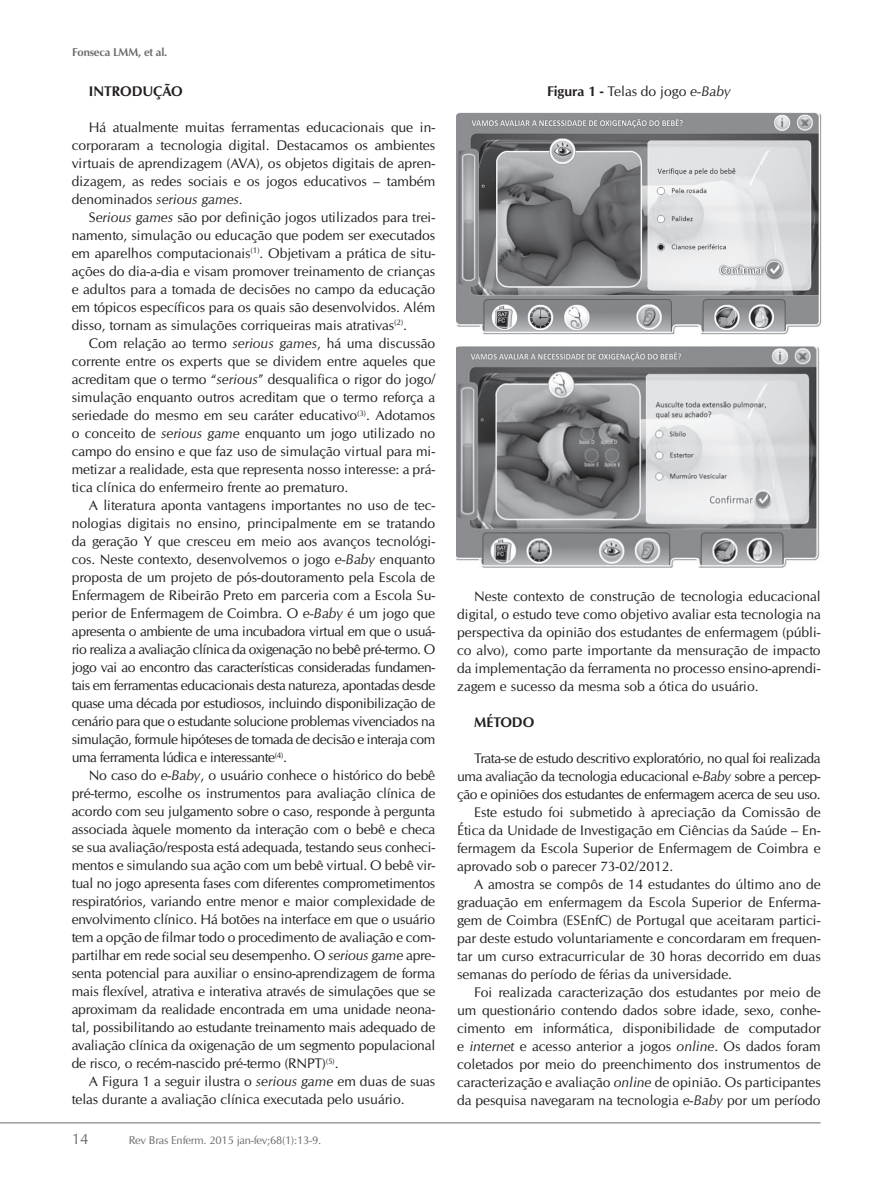
<style>
.page{position:relative;width:893px;height:1191px;background:#fff}
.page>*{position:absolute;margin:0;border:0;box-sizing:border-box;transform-origin:0 0}
.t1{font:15px "URW Classico";color:#6c6d70}
.t2{font:13.95px/18px "URW Classico";color:#231f20;text-align:justify}
.t3{font:13.95px "URW Classico";letter-spacing:-.025em;color:#231f20}
.t4{font:700 13.95px "URW Classico";color:#231f20}
.t5{font:11.25px "URW Classico";letter-spacing:-.015em;color:#6c6d70}
.t6{font:700 11.25px "URW Classico";letter-spacing:-.015em;color:#6c6d70}
.s1{font-style:italic}
.s2{font-weight:700}
</style>
<div class="page">
<hr style="left:0;top:1122px;width:821px;height:1px;background:#6c6d70">
<img style="left:457px;top:112px;width:364px;height:222px">
<img style="left:457px;top:346px;width:363px;height:222px">
<p class="t6" style="left:72px;top:45px;width:97px">Fonseca LMM, et al.</p>
<p class="t4" style="left:89px;top:83px;width:96px">INTRODUÇÃO</p>
<p class="t2" style="left:72px;top:118px;width:365px;text-indent:17px">Há atualmente muitas ferramentas educacionais que in&shy;corporaram a tecnologia digital. Destacamos os ambientes virtuais de aprendizagem (AVA), os objetos digitais de apren&shy;dizagem, as redes sociais e os jogos educativos – também denominados <span class="s1">serious games.</span></p>
<p class="t2" style="left:72px;top:208px;width:365px;text-indent:17px">S<span class="s1">erious games</span> são por definição jogos utilizados para trei&shy;namento, simulação ou educação que podem ser executados em aparelhos computacionais<sup>(1)</sup>. Objetivam a prática de situ&shy;ações do dia-a-dia e visam promover treinamento de crianças e adultos para a tomada de decisões no campo da educação em tópicos específicos para os quais são desenvolvidos. Além disso, tornam as simulações corriqueiras mais atrativas<sup>(2)</sup>.</p>
<p class="t2" style="left:72px;top:334px;width:365px;text-indent:17px">Com relação ao termo <span class="s1">serious games</span>, há uma discussão corrente entre os experts que se dividem entre aqueles que acreditam que o termo “<span class="s1">serious</span>” desqualifica o rigor do jogo/ simulação enquanto outros acreditam que o termo reforça a seriedade do mesmo em seu caráter educativo<sup>(3)</sup>. Adotamos o conceito de <span class="s1">serious game</span> enquanto um jogo utilizado no campo do ensino e que faz uso de simulação virtual para mi&shy;metizar a realidade, esta que representa nosso interesse: a prá&shy;tica clínica do enfermeiro frente ao prematuro.</p>
<p class="t2" style="left:72px;top:496px;width:365px;text-indent:17px">A literatura aponta vantagens importantes no uso de tec&shy;nologias digitais no ensino, principalmente em se tratando da geração Y que cresceu em meio aos avanços tecnológi&shy;cos. Neste contexto, desenvolvemos o jogo <span class="s1">e-Baby</span> enquanto proposta de um projeto de pós-doutoramento pela Escola de Enfermagem de Ribeirão Preto em parceria com a Escola Su&shy;perior de Enfermagem de Coimbra. O <span class="s1">e-Baby</span> é um jogo que apresenta o ambiente de uma incubadora virtual em que o usuá&shy;rio realiza a avaliação clínica da oxigenação no bebê pré-termo. O jogo vai ao encontro das características consideradas fundamen&shy;tais em ferramentas educacionais desta natureza, apontadas desde quase uma década por estudiosos, incluindo disponibilização de cenário para que o estudante solucione problemas vivenciados na simulação, formule hipóteses de tomada de decisão e interaja com uma ferramenta lúdica e interessante<sup>(4)</sup>.</p>
<p class="t2" style="left:72px;top:766px;width:365px;text-indent:17px">No caso do <span class="s1">e-Baby</span>, o usuário conhece o histórico do bebê pré-termo, escolhe os instrumentos para avaliação clínica de acordo com seu julgamento sobre o caso, responde à pergunta associada àquele momento da interação com o bebê e checa se sua avaliação/resposta está adequada, testando seus conheci&shy;mentos e simulando sua ação com um bebê virtual. O bebê vir&shy;tual no jogo apresenta fases com diferentes comprometimentos respiratórios, variando entre menor e maior complexidade de envolvimento clínico. Há botões na interface em que o usuário tem a opção de filmar todo o procedimento de avaliação e com&shy;partilhar em rede social seu desempenho. O <span class="s1">serious game</span> apre&shy;senta potencial para auxiliar o ensino-aprendizagem de forma mais flexível, atrativa e interativa através de simulações que se aproximam da realidade encontrada em uma unidade neona&shy;tal, possibilitando ao estudante treinamento mais adequado de avaliação clínica da oxigenação de um segmento populacional de risco, o recém-nascido pré-termo (RNPT)<sup>(5)</sup>.</p>
<p class="t2" style="left:72px;top:1072px;width:365px;text-indent:17px">A Figura 1 a seguir ilustra o <span class="s1">serious game</span> em duas de suas telas durante a avaliação clínica executada pelo usuário.</p>
<p class="t1" style="left:72px;top:1130px;width:18px">14</p>
<p class="t5" style="left:129px;top:1133px;width:194px">Rev Bras Enferm. 2015 jan-fev;68(1):13-9.</p>
<p class="t2" style="left:547px;top:82px;width:185px"><span class="s2">Figura 1 -</span> Telas do jogo <span class="s1">e-Baby</span></p>
<p class="t2" style="left:457px;top:587px;width:365px;text-indent:17px">Neste contexto de construção de tecnologia educacional digital, o estudo teve como objetivo avaliar esta tecnologia na perspectiva da opinião dos estudantes de enfermagem (públi&shy;co alvo), como parte importante da mensuração de impacto da implementação da ferramenta no processo ensino-aprendi&shy;zagem e sucesso da mesma sob a ótica do usuário.</p>
<p class="t4" style="left:474px;top:714px;width:62px">MÉTODO</p>
<p class="t3" style="left:474px;top:750px;width:348px">Trata-se de estudo descritivo exploratório, no qual foi realizada</p>
<p class="t3" style="left:457px;top:768px;width:365px">uma avaliação da tecnologia educacional <span class="s1">e-Baby</span> sobre a percep-</p>
<p class="t3" style="left:457px;top:786px;width:365px">ção e opiniões dos estudantes de enfermagem acerca de seu uso.</p>
<p class="t2" style="left:474px;top:803px;width:348px">Este estudo foi submetido à apreciação da Comissão de</p>
<p class="t2" style="left:457px;top:821px;width:365px">Ética da Unidade de Investigação em Ciências da Saúde – En-</p>
<p class="t2" style="left:457px;top:839px;width:365px">fermagem da Escola Superior de Enfermagem de Coimbra e</p>
<p class="t2" style="left:457px;top:857px;width:218px">aprovado sob o parecer 73-02/2012.</p>
<p class="t2" style="left:474px;top:875px;width:348px">A amostra se compôs de 14 estudantes do último ano de</p>
<p class="t2" style="left:457px;top:893px;width:365px">graduação em enfermagem da Escola Superior de Enferma-</p>
<p class="t2" style="left:457px;top:911px;width:365px">gem de Coimbra (ESEnfC) de Portugal que aceitaram partici-</p>
<p class="t2" style="left:457px;top:929px;width:365px">par deste estudo voluntariamente e concordaram em frequen-</p>
<p class="t2" style="left:457px;top:947px;width:365px">tar um curso extracurricular de 30 horas decorrido em duas</p>
<p class="t2" style="left:457px;top:965px;width:276px">semanas do período de férias da universidade.</p>
<p class="t2" style="left:474px;top:983px;width:348px">Foi realizada caracterização dos estudantes por meio de</p>
<p class="t2" style="left:457px;top:1001px;width:365px">um questionário contendo dados sobre idade, sexo, conhe-</p>
<p class="t2" style="left:457px;top:1019px;width:365px">cimento em informática, disponibilidade de computador</p>
<p class="t2" style="left:457px;top:1037px;width:365px">e <span class="s1">internet</span> e acesso anterior a jogos <span class="s1">online</span>. Os dados foram</p>
<p class="t2" style="left:457px;top:1055px;width:365px">coletados por meio do preenchimento dos instrumentos de</p>
<p class="t2" style="left:457px;top:1073px;width:365px">caracterização e avaliação <span class="s1">online</span> de opinião. Os participantes</p>
<p class="t2" style="left:457px;top:1091px;width:365px">da pesquisa navegaram na tecnologia <span class="s1">e-Baby</span> por um período</p>
</div>
